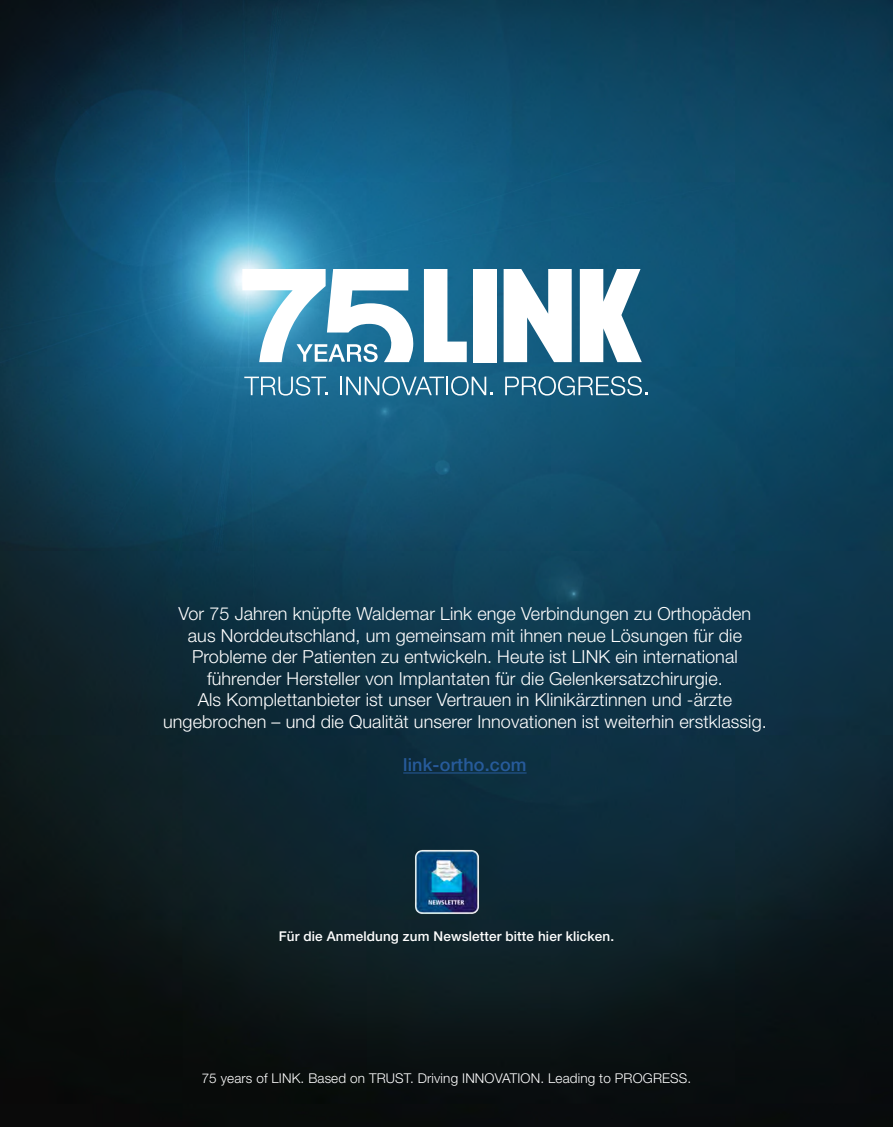
<style>
.page{position:relative;width:893px;height:1127px;background:#fff}
.page>*{position:absolute;margin:0;border:0;box-sizing:border-box;transform-origin:0 0}
.t1{font:300 18px/21.6px "Helvetica Neue LT Pro";letter-spacing:.005em;color:#fff;text-align:center}
.t2{font:500 18px "Helvetica Neue LT Pro";letter-spacing:.01em;color:#275b9b}
.t3{font:300 13.5px "Helvetica Neue LT Pro";letter-spacing:.01em;color:#fff}
.t4{font:500 13.5px "Helvetica Neue LT Pro";letter-spacing:.01em;color:#fff}
</style>
<div class="page">
<img style="left:0;top:0;width:893px;height:1127px">
<svg style="left:244px;top:376px;width:84px;height:20px;background:#4f8ead"></svg>
<svg style="left:340px;top:376px;width:153px;height:20px;background:#518ba6"></svg>
<svg style="left:505px;top:376px;width:143px;height:20px;background:#4d819b"></svg>
<svg style="left:424px;top:269px;width:43px;height:93px"></svg>
<div style="left:473px;top:269px;width:24px;height:93px;background:#fff"></div>
<svg style="left:504px;top:269px;width:68px;height:93px"></svg>
<svg style="left:580px;top:269px;width:62px;height:93px"></svg>
<svg style="left:242px;top:269px;width:172px;height:93px"></svg>
<hr style="left:403px;top:772px;width:124px;height:1px;background:#275b9b">
<img style="left:409px;top:843px;width:75px;height:77px">
<p class="t1" style="left:163px;top:602px;width:605px">Vor 75 Jahren knüpfte Waldemar Link enge Verbindungen zu Orthopäden aus Norddeutschland, um gemeinsam mit ihnen neue Lösungen für die Probleme der Patienten zu entwickeln. Heute ist LINK ein international führender Hersteller von Implantaten für die Gelenkersatzchirurgie.<br>Als Komplettanbieter ist unser Vertrauen in Klinikärztinnen und -ärzte ungebrochen – und die Qualität unserer Innovationen ist weiterhin erstklassig.</p>
<p class="t2" style="left:403px;top:754px;width:125px">link-ortho.com</p>
<p class="t4" style="left:279px;top:928px;width:337px">Für die Anmeldung zum Newsletter bitte hier klicken.</p>
<p class="t3" style="left:202px;top:1070px;width:491px">75 years of LINK. Based on TRUST. Driving INNOVATION. Leading to PROGRESS.</p>
</div>
